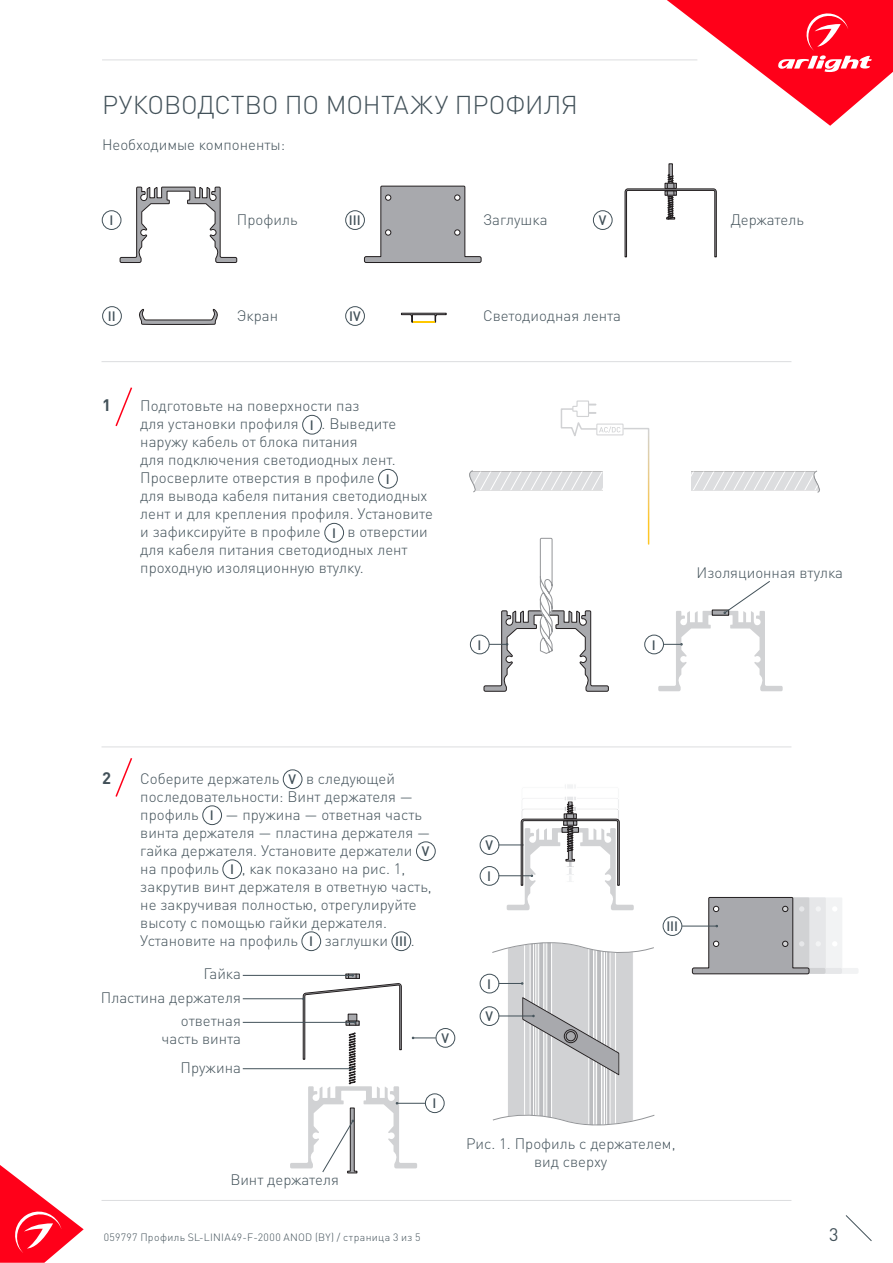
<style>
.page{position:relative;width:893px;height:1263px;background:#fff}
.page>*{position:absolute;margin:0;border:0;box-sizing:border-box;transform-origin:0 0}
.t1{font:300 25.5px "DIN Pro";letter-spacing:-.005em;color:#425159}
.t2{font:18px "DIN Pro";color:#425159}
.t3{font:700 16.5px "DIN Pro";color:#425159}
.t4{font:300 15px/18px "DIN Pro";color:#425159}
.t5{font:500 13.5px "DIN Pro";color:#425159}
.t6{font:300 10.5px "DIN Pro";letter-spacing:.035em;color:#425159}
</style>
<div class="page">
<svg style="left:0;top:1165px;width:84px;height:98px"></svg>
<svg style="left:845px;top:1215px;width:27px;height:26px"></svg>
<svg style="left:667px;top:0;width:226px;height:126px"></svg>
<hr style="left:102px;top:60px;width:595px;height:1px;background:#dcdddf">
<svg style="left:364px;top:186px;width:117px;height:77px"></svg>
<hr style="left:102px;top:361px;width:689px;height:1px;background:#dcdddf">
<hr style="left:102px;top:746px;width:689px;height:1px;background:#dcdddf">
<hr style="left:102px;top:1200px;width:689px;height:1px;background:#dcdddf">
<svg style="left:401px;top:313px;width:46px;height:9px"></svg>
<div style="left:102px;top:211px;width:19px;height:19px;border:1px solid #425159;border-radius:50%"></div>
<div style="left:102px;top:306px;width:20px;height:20px;border:1px solid #425159;border-radius:50%"></div>
<div style="left:345px;top:211px;width:20px;height:19px;border:1px solid #425159;border-radius:50%"></div>
<div style="left:593px;top:211px;width:19px;height:19px;border:1px solid #425159;border-radius:50%"></div>
<div style="left:345px;top:306px;width:20px;height:20px;border:1px solid #425159;border-radius:50%"></div>
<div style="left:302px;top:415px;width:20px;height:19px;border:1px solid #425159;border-radius:50%"></div>
<div style="left:378px;top:469px;width:20px;height:19px;border:1px solid #425159;border-radius:50%"></div>
<div style="left:325px;top:523px;width:19px;height:19px;border:1px solid #425159;border-radius:50%"></div>
<svg style="left:115px;top:387px;width:18px;height:40px"></svg>
<div style="left:480px;top:866px;width:19px;height:19px;border:1px solid #425159;border-radius:50%"></div>
<div style="left:480px;top:974px;width:19px;height:19px;border:1px solid #425159;border-radius:50%"></div>
<div style="left:480px;top:1006px;width:19px;height:20px;border:1px solid #425159;border-radius:50%"></div>
<div style="left:480px;top:835px;width:19px;height:20px;border:1px solid #425159;border-radius:50%"></div>
<div style="left:663px;top:916px;width:19px;height:20px;border:1px solid #425159;border-radius:50%"></div>
<svg style="left:120px;top:187px;width:117px;height:76px"></svg>
<svg style="left:139px;top:309px;width:79px;height:16px"></svg>
<hr style="left:682px;top:926px;width:34px;height:1px;background:#425159">
<svg style="left:692px;top:897px;width:166px;height:77px"></svg>
<svg style="left:469px;top:400px;width:351px;height:292px"></svg>
<svg style="left:492px;top:942px;width:163px;height:184px"></svg>
<div style="left:283px;top:770px;width:19px;height:19px;border:1px solid #425159;border-radius:50%"></div>
<div style="left:203px;top:806px;width:19px;height:19px;border:1px solid #425159;border-radius:50%"></div>
<div style="left:416px;top:842px;width:19px;height:19px;border:1px solid #425159;border-radius:50%"></div>
<div style="left:223px;top:860px;width:19px;height:19px;border:1px solid #425159;border-radius:50%"></div>
<div style="left:302px;top:932px;width:19px;height:19px;border:1px solid #425159;border-radius:50%"></div>
<div style="left:392px;top:932px;width:19px;height:19px;border:1px solid #425159;border-radius:50%"></div>
<svg style="left:115px;top:758px;width:18px;height:39px"></svg>
<div style="left:425px;top:1094px;width:19px;height:19px;border:1px solid #425159;border-radius:50%"></div>
<div style="left:436px;top:1028px;width:19px;height:19px;border:1px solid #425159;border-radius:50%"></div>
<hr style="left:243px;top:1068px;width:108px;height:1px;background:#425159">
<hr style="left:243px;top:975px;width:109px;height:1px;background:#425159">
<hr style="left:243px;top:998px;width:60px;height:1px;background:#425159">
<hr style="left:243px;top:1022px;width:111px;height:1px;background:#425159">
<svg style="left:290px;top:974px;width:146px;height:199px"></svg>
<svg style="left:499px;top:785px;width:135px;height:125px"></svg>
<svg style="left:625px;top:163px;width:92px;height:94px"></svg>
<p class="t1" style="left:102px;top:87px;width:477px">РУКОВОДСТВО ПО МОНТАЖУ ПРОФИЛЯ</p>
<p class="t4" style="left:102px;top:134px;width:185px">Необходимые компоненты:</p>
<p class="t5" style="left:109px;top:211px;width:5px">I</p>
<p class="t5" style="left:108px;top:307px;width:9px">II</p>
<p class="t4" style="left:237px;top:210px;width:62px">Профиль</p>
<p class="t4" style="left:483px;top:210px;width:66px">Заглушка</p>
<p class="t4" style="left:731px;top:210px;width:75px">Держатель</p>
<p class="t5" style="left:349px;top:211px;width:13px">III</p>
<p class="t5" style="left:599px;top:211px;width:9px">V</p>
<p class="t4" style="left:237px;top:306px;width:43px">Экран</p>
<p class="t4" style="left:483px;top:306px;width:140px">Cветодиодная лента</p>
<p class="t5" style="left:349px;top:307px;width:13px">IV</p>
<p class="t3" style="left:102px;top:394px;width:10px">1</p>
<p class="t4" style="left:140px;top:396px;width:221px">Подготовьте на поверхности паз для установки профиля</p>
<p class="t4" style="left:140px;top:414px;width:257px;text-indent:181px">. Выведите наружу кабель от блока питания<br>для подключения светодиодных лент.<br>Просверлите отверстия в профиле</p>
<p class="t5" style="left:310px;top:416px;width:5px">I</p>
<p class="t5" style="left:386px;top:470px;width:5px">I</p>
<p class="t4" style="left:140px;top:486px;width:294px">для вывода кабеля питания светодиодных лент и для крепления профиля. Установите и зафиксируйте в профиле</p>
<p class="t5" style="left:332px;top:524px;width:5px">I</p>
<p class="t4" style="left:140px;top:522px;width:289px;text-indent:207px">в отверстии для кабеля питания светодиодных лент проходную изоляционную втулку.</p>
<p class="t5" style="left:478px;top:635px;width:5px">I</p>
<p class="t5" style="left:652px;top:635px;width:5px">I</p>
<p class="t4" style="left:697px;top:563px;width:148px">Изоляционная втулка</p>
<p class="t3" style="left:102px;top:766px;width:10px">2</p>
<p class="t4" style="left:140px;top:769px;width:140px">Соберите держатель</p>
<p class="t5" style="left:289px;top:770px;width:9px">V</p>
<p class="t4" style="left:140px;top:769px;width:274px;text-indent:166px">в следующей последовательности: Винт держателя — профиль</p>
<p class="t5" style="left:210px;top:806px;width:5px">I</p>
<p class="t4" style="left:140px;top:805px;width:291px;text-indent:85px">— пружина — ответная часть винта держателя — пластина держателя — гайка держателя. Установите держатели</p>
<p class="t5" style="left:422px;top:842px;width:9px">V</p>
<p class="t4" style="left:140px;top:859px;width:293px;text-indent:101px">, как показано на рис. 1, закрутив винт держателя в ответную часть, не закручивая полностью, отрегулируйте высоту с помощью гайки держателя.<br>Установите на профиль</p>
<p class="t4" style="left:140px;top:859px;width:80px">на профиль</p>
<p class="t5" style="left:230px;top:860px;width:5px">I</p>
<p class="t5" style="left:309px;top:932px;width:5px">I</p>
<p class="t4" style="left:325px;top:931px;width:65px">заглушки</p>
<p class="t5" style="left:395px;top:932px;width:13px">III</p>
<p class="t4" style="left:411px;top:931px;width:5px">.</p>
<p class="t4" style="left:203px;top:964px;width:39px">Гайка</p>
<p class="t4" style="left:101px;top:987px;width:142px">Пластина держателя</p>
<p class="t4" style="left:162px;top:1011px;width:81px;text-align:right">ответная часть винта</p>
<p class="t4" style="left:181px;top:1057px;width:62px">Пружина</p>
<p class="t5" style="left:441px;top:1029px;width:9px">V</p>
<p class="t4" style="left:230px;top:1170px;width:110px">Винт держателя</p>
<p class="t5" style="left:433px;top:1094px;width:5px">I</p>
<p class="t5" style="left:485px;top:836px;width:9px">V</p>
<p class="t5" style="left:487px;top:867px;width:5px">I</p>
<p class="t5" style="left:487px;top:975px;width:5px">I</p>
<p class="t5" style="left:485px;top:1007px;width:9px">V</p>
<p class="t5" style="left:666px;top:917px;width:13px">III</p>
<p class="t4" style="left:466px;top:1134px;width:211px">Рис. 1. Профиль с держателем,</p>
<p class="t4" style="left:534px;top:1152px;width:75px">вид сверху</p>
<p class="t6" style="left:104px;top:1230px;width:318px">059797 Профиль SL-LINIA49-F-2000 ANOD (BY) / страница 3 из 5</p>
<p class="t2" style="left:829px;top:1222px;width:11px">3</p>
</div>
